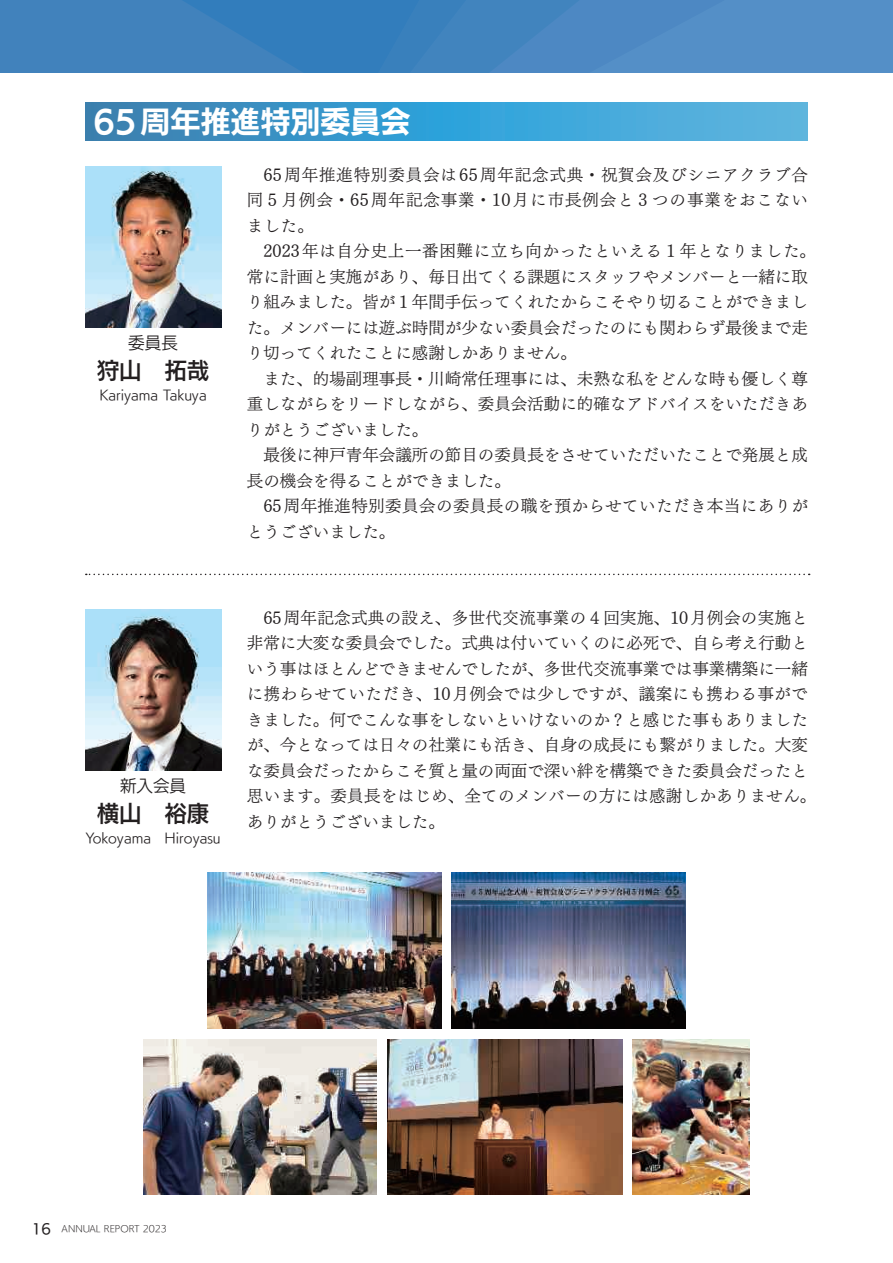
<style>
.page{position:relative;width:893px;height:1263px;background:#fff}
.page>*{position:absolute;margin:0;border:0;box-sizing:border-box;transform-origin:0 0}
.t1{font:30px "UD Kakugo Large Pro B";color:#fff}
.t2{font:22.5px "UD Kakugo Large Pro DB";color:#231f20}
.t3{font:16.5px/25.5px "UD Mincho Pro L";color:#231f20}
.t4{font:16.5px/25.5px "UD Mincho Pro L";letter-spacing:.025em;color:#231f20}
.t5{font:16.5px "UD Kakugo Large Pro R";color:#231f20}
.t6{font:13.5px "UD Kakugo Large Pro R";color:#231f20}
.t7{font:9px "UD Kakugo Large Pro L";color:#231f20}
.s1{font-family:"UD Kakugo Large Pro M";font-size:13.8px}
</style>
<div class="page">
<svg style="left:482px;top:0;width:410px;height:72px;background:#4f8bc4"></svg>
<svg style="left:85px;top:102px;width:723px;height:39px;background:#3f9dcf"></svg>
<img style="left:85px;top:166px;width:136px;height:162px">
<img style="left:85px;top:609px;width:136px;height:162px">
<svg style="left:86px;top:574px;width:724px;height:1px"></svg>
<img style="left:633px;top:1039px;width:117px;height:156px">
<img style="left:143px;top:1039px;width:234px;height:156px">
<img style="left:388px;top:1039px;width:234px;height:156px">
<img style="left:207px;top:873px;width:234px;height:155px">
<img style="left:452px;top:873px;width:234px;height:155px">
<svg style="left:0;top:0;width:482px;height:72px;background:#3b80bc"></svg>
<svg style="left:892px;top:0;width:1px;height:72px"></svg>
<h1 class="t1" style="left:94px;top:96px;width:318px">65周年推進特別委員会</h1>
<p class="t5" style="left:128px;top:329px;width:51px">委員長</p>
<h2 class="t2" style="left:97px;top:352px;width:114px">狩山　拓哉</h2>
<p class="t6" style="left:99px;top:384px;width:109px">Kariyama Takuya</p>
<p class="t3" style="left:247px;top:161px;width:563px;text-align:justify;text-indent:16px">65周年推進特別委員会は65周年記念式典・祝賀会及びシニアクラブ合同５月例会・65周年記念事業・10月に市長例会と３つの事業をおこないました。</p>
<p class="t3" style="left:247px;top:238px;width:571px;text-indent:16px">2023年は自分史上一番困難に立ち向かったといえる１年となりました。常に計画と実施があり、毎日出てくる課題にスタッフやメンバーと一緒に取り組みました。皆が１年間手伝ってくれたからこそやり切ることができました。メンバーには遊ぶ時間が少ない委員会だったのにも関わらず最後まで走り切ってくれたことに感謝しかありません。</p>
<p class="t3" style="left:247px;top:365px;width:563px;text-align:justify;text-indent:16px">また、的場副理事長・川崎常任理事には、未熟な私をどんな時も優しく尊重しながらをリードしながら、委員会活動に的確なアドバイスをいただきありがとうございました。</p>
<p class="t3" style="left:247px;top:441px;width:563px;text-indent:16px">最後に神戸青年会議所の節目の委員長をさせていただいたことで発展と成長の機会を得ることができました。</p>
<p class="t4" style="left:247px;top:492px;width:563px;text-indent:16px">65周年推進特別委員会の委員長の職を預からせていただき本当にありがとうございました。</p>
<p class="t5" style="left:120px;top:772px;width:67px">新入会員</p>
<h2 class="t2" style="left:97px;top:795px;width:114px">横山　裕康</h2>
<p class="t6" style="left:85px;top:827px;width:137px">Yokoyama　Hiroyasu</p>
<p class="t3" style="left:247px;top:604px;width:571px;text-indent:16px">65周年記念式典の設え、多世代交流事業の４回実施、10月例会の実施と非常に大変な委員会でした。式典は付いていくのに必死で、自ら考え行動という事はほとんどできませんでしたが、多世代交流事業では事業構築に一緒に携わらせていただき、10月例会では少しですが、議案にも携わる事ができました。何でこんな事をしないといけないのか？と感じた事もありましたが、今となっては日々の社業にも活き、自身の成長にも繋がりました。大変な委員会だったからこそ質と量の両面で深い絆を構築できた委員会だったと思います。委員長をはじめ、全てのメンバーの方には感謝しかありません。ありがとうございました。</p>
<p class="t7" style="left:32px;top:1221px;width:137px"><span class="s1">16</span> ANNUAL REPORT 2023</p>
</div>
